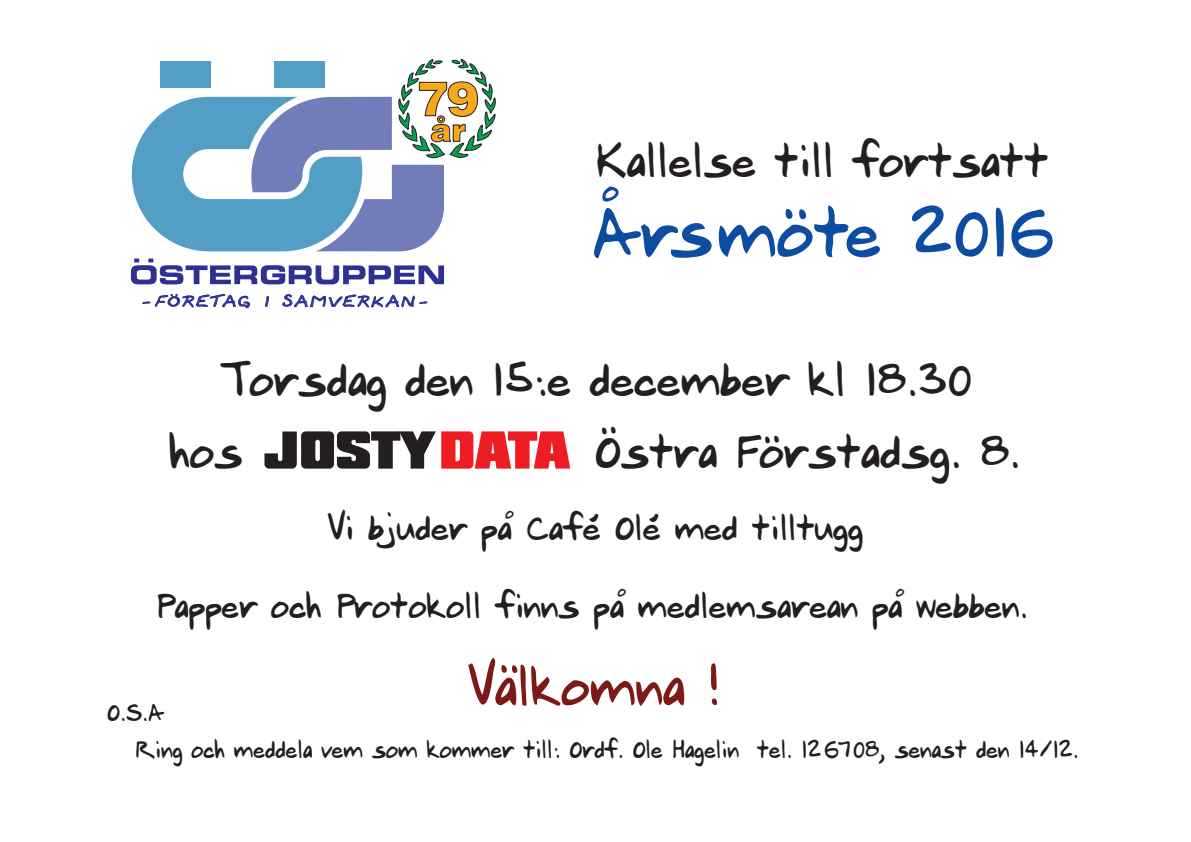
<style>
.page{position:relative;width:1191px;height:842px;background:#fff}
.page>*{position:absolute;margin:0;border:0;box-sizing:border-box;transform-origin:0 0}
.t1{font:72px "Rays Hand";color:#0d4da1}
.t2{font:56px "Rays Hand";color:#7d1a18}
.t3{font:48px/72px "Rays Hand";color:#231f20}
.t4{font:900 47.4px "Helvetica";color:#f9a71b}
.t5{font:36px/77.6px "Rays Hand";color:#231f20;text-align:center}
.t6{font:900 31.2px "Helvetica";color:#f9a71b}
.t7{font:25.4px/36.8px "Rays Hand";color:#231f20;scale:.93 1}
.t8{font:16.8px "Colemans Hand";letter-spacing:.04em;color:#2e3092;scale:1.54 1}
</style>
<div class="page">
<svg style="left:264px;top:431px;width:306px;height:38px"></svg>
<svg style="left:131px;top:259px;width:313px;height:25px"></svg>
<svg style="left:132px;top:59px;width:364px;height:192px"></svg>
<svg style="left:142px;top:294px;width:108px;height:14px"></svg>
<svg style="left:265px;top:296px;width:4px;height:11px"></svg>
<svg style="left:282px;top:294px;width:145px;height:14px"></svg>
<h3 class="t4" style="left:417px;top:68px;width:64px">79</h3>
<p class="t6" style="left:430px;top:110px;width:37px">år</p>
<p class="t8" style="left:142px;top:290px;width:187px">-FÖRETAG I SAMVERKAN-</p>
<h3 class="t3" style="left:594px;top:125px;width:455px">Kallelse till fortsatt</h3>
<h1 class="t1" style="left:589px;top:179px;width:465px">Årsmöte 2016</h1>
<h3 class="t3" style="left:169px;top:344px;width:803px;text-indent:49px">Torsdag den 15:e december kl 18.30 hos</h3>
<h3 class="t3" style="left:593px;top:416px;width:428px">Östra Förstadsg. 8.</h3>
<h3 class="t5" style="left:155px;top:489px;width:873px">Vi bjuder på Café Olé med tilltugg<br>Papper och Protokoll finns på medlemsarean på webben.</h3>
<h2 class="t2" style="left:465px;top:645px;width:255px">Välkomna !</h2>
<p class="t7" style="left:135px;top:694px;width:1015px;text-indent:-29px">O.S.A<br>Ring och meddela vem som kommer till: Ordf. Ole Hagelin tel. 126708, senast den 14/12.</p>
</div>
